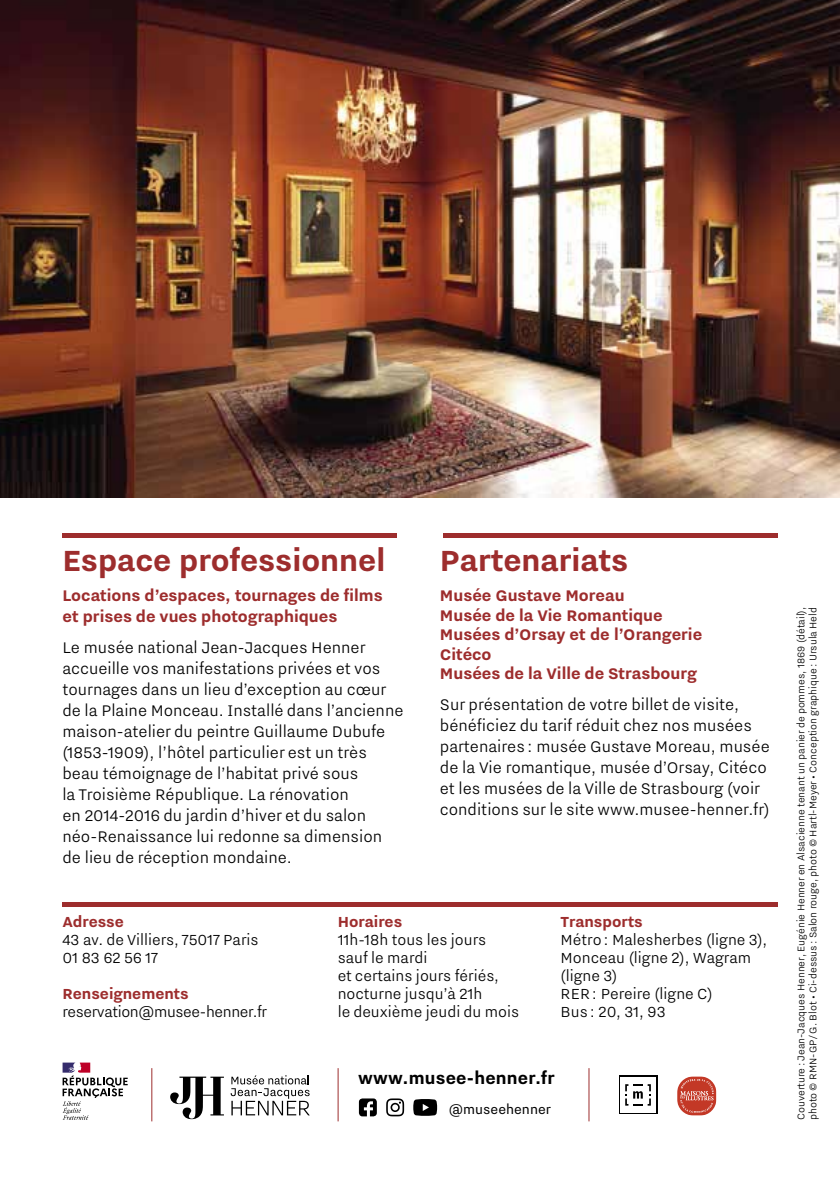
<style>
.page{position:relative;width:840px;height:1191px;background:#fff}
.page>*{position:absolute;margin:0;border:0;box-sizing:border-box;transform-origin:0 0}
.t1{font:700 36px "Nitti Grotesk";color:#9d2d2d}
.t2{font:700 20.4px "Nitti Grotesk";letter-spacing:.01em;color:#000}
.t3{font:300 19px/21px "Nitti Grotesk";color:#000}
.t4{font:700 19px/19.4px "Nitti Grotesk";color:#9d2d2d}
.t5{font:300 18px/18px "Nitti Grotesk";color:#000}
.t6{font:700 18px "Nitti Grotesk";color:#9d2d2d}
.t7{font:300 18px "Nitti Grotesk";letter-spacing:-.02em;color:#000}
.t8{font:16px "Nitti Grotesk";color:#000}
.t9{font:300 12px/12px "Nitti Grotesk";color:#000}
</style>
<div class="page">
<img style="left:0;top:0;width:839px;height:497px">
<hr style="left:337px;top:1068px;width:1px;height:53px;background:#9d2d2d">
<hr style="left:151px;top:1068px;width:1px;height:53px;background:#9d2d2d">
<hr style="left:588px;top:1068px;width:1px;height:53px;background:#9d2d2d">
<div style="left:62px;top:901px;width:715px;height:5px;background:#9d2d2d"></div>
<hr style="left:62px;top:533px;width:335px;height:4px;background:#9d2d2d">
<hr style="left:442px;top:533px;width:335px;height:4px;background:#9d2d2d">
<svg style="left:619px;top:1075px;width:38px;height:39px"></svg>
<div style="left:619px;top:1077px;width:36px;height:35px;background:#fff"></div>
<svg style="left:625px;top:1084px;width:25px;height:21px"></svg>
<svg style="left:62px;top:1062px;width:66px;height:57px"></svg>
<svg style="left:677px;top:1076px;width:39px;height:39px;background:#d26b5d"></svg>
<svg style="left:230px;top:1075px;width:79px;height:40px"></svg>
<svg style="left:170px;top:1076px;width:54px;height:43px"></svg>
<svg style="left:359px;top:1098px;width:17px;height:18px"></svg>
<svg style="left:386px;top:1098px;width:18px;height:18px"></svg>
<svg style="left:413px;top:1099px;width:24px;height:16px"></svg>
<h1 class="t1" style="left:62px;top:540px;width:324px">Espace professionnel</h1>
<p class="t4" style="left:62px;top:584px;width:322px;line-height:21px">Locations d’espaces, tournages de films et prises de vues photographiques</p>
<p class="t3" style="left:62px;top:636px;width:342px">Le musée national Jean-Jacques Henner accueille vos manifestations privées et vos tournages dans un lieu d’exception au cœur de la Plaine Monceau. Installé dans l’ancienne maison-atelier du peintre Guillaume Dubufe (1853-1909), l’hôtel particulier est un très beau témoignage de l’habitat privé sous<br>la Troisième République. La rénovation<br>en 2014-2016 du jardin d’hiver et du salon néo-Renaissance lui redonne sa dimension de lieu de réception mondaine.</p>
<h1 class="t1" style="left:439px;top:540px;width:190px">Partenariats</h1>
<p class="t4" style="left:439px;top:585px;width:264px">Musée Gustave Moreau<br>Musée de la Vie Romantique<br>Musées d’Orsay et de l’Orangerie<br>Citéco<br>Musées de la Ville de Strasbourg</p>
<p class="t3" style="left:439px;top:693px;width:331px">Sur présentation de votre billet de visite, bénéficiez du tarif réduit chez nos musées partenaires : musée Gustave Moreau, musée de la Vie romantique, musée d’Orsay, Citéco et les musées de la Ville de Strasbourg (voir conditions sur le site www.musee-henner.fr)</p>
<p class="t6" style="left:62px;top:911px;width:63px">Adresse</p>
<p class="t5" style="left:62px;top:930px;width:198px">43 av. de Villiers, 75017 Paris<br>01 83 62 56 17</p>
<p class="t6" style="left:62px;top:983px;width:128px">Renseignements</p>
<p class="t7" style="left:62px;top:1001px;width:206px">reservation@musee-henner.fr</p>
<p class="t6" style="left:337px;top:911px;width:66px">Horaires</p>
<p class="t5" style="left:337px;top:930px;width:183px">11h-18h tous les jours sauf le mardi<br>et certains jours fériés, nocturne jusqu’à 21h<br>le deuxième jeudi du mois</p>
<p class="t6" style="left:560px;top:911px;width:84px">Transports</p>
<p class="t5" style="left:560px;top:930px;width:208px">Métro: Malesherbes (ligne 3),<br>Monceau (ligne 2), Wagram (ligne 3)<br>RER: Pereire (ligne C)<br>Bus : 20, 31, 93</p>
<p class="t2" style="left:358px;top:1066px;width:198px">www.musee-henner.fr</p>
<p class="t8" style="left:448px;top:1099px;width:103px">@museehenner</p>
<p class="t9" style="left:794px;top:1120px;width:515px;rotate:-90deg">Couverture: Jean-Jacques Henner, Eugénie Henner en Alsacienne tenant un panier de pommes, 1869 (détail), photo © RMN-GP/G. Blot • Ci-dessus : Salon rouge, photo © Hartl-Meyer • Conception graphique: Ursula Held</p>
</div>
